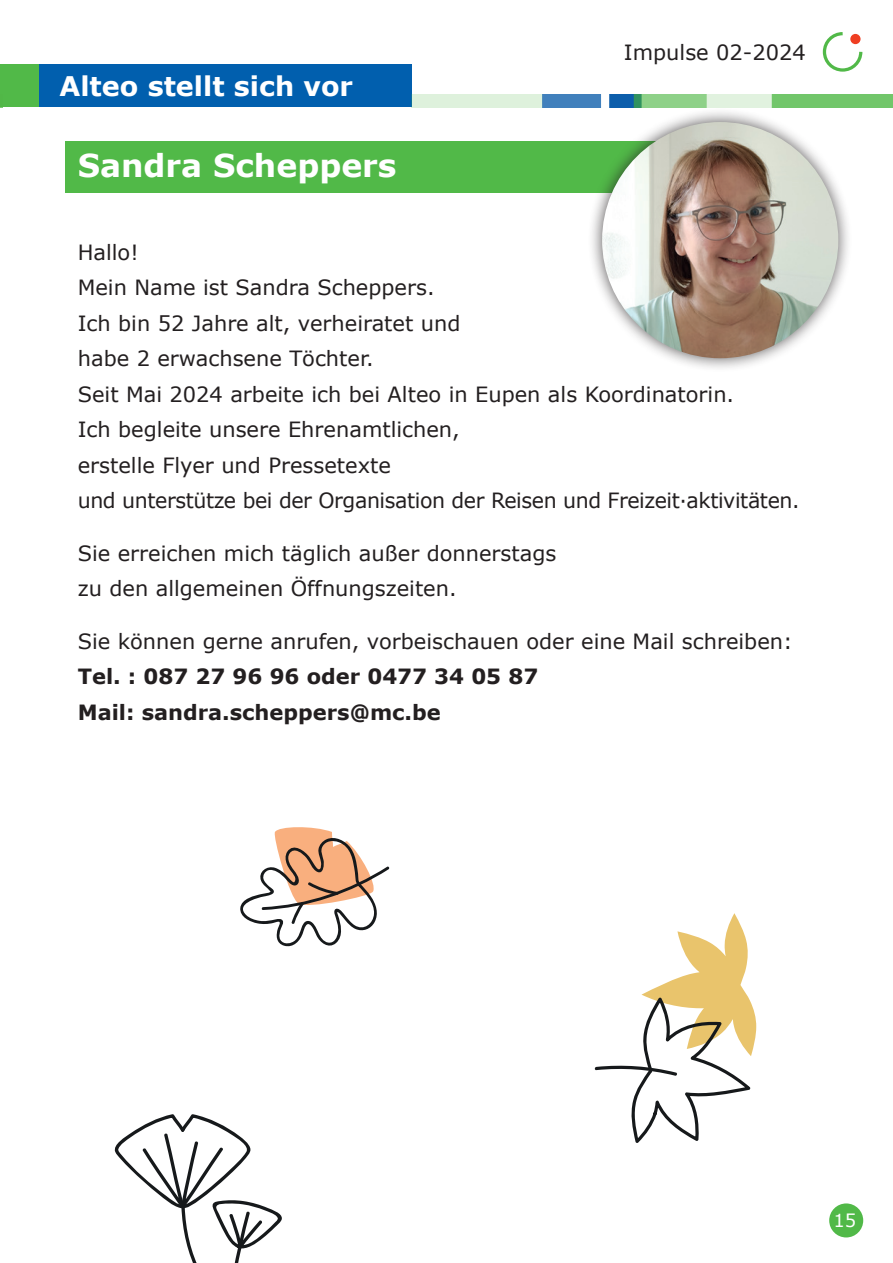
<style>
.page{position:relative;width:893px;height:1263px;background:#fff}
.page>*{position:absolute;margin:0;border:0;box-sizing:border-box;transform-origin:0 0}
.t1{font:700 31.5px "Verdana";color:#fff}
.t2{font:700 27px "Verdana";color:#fff}
.t3{font:21px/35.5px "Verdana";color:#231f20}
.t4{font:700 21px/35.5px "Verdana";color:#231f20}
.t5{font:18px "Verdana";color:#fff}
</style>
<div class="page">
<div style="left:0;top:65px;width:412px;height:42px;background:#015fae"></div>
<div style="left:0;top:65px;width:38px;height:42px;background:#51b948"></div>
<div style="left:66px;top:142px;width:630px;height:51px;background:#51b948"></div>
<img style="left:412px;top:94px;width:481px;height:13px">
<div style="left:829px;top:1203px;width:34px;height:34px;background:#51b948;border-radius:50%"></div>
<svg style="left:822px;top:32px;width:41px;height:40px"></svg>
<div style="left:850px;top:34px;width:10px;height:10px;background:#ef3e22;border-radius:50%"></div>
<svg style="left:594px;top:913px;width:162px;height:230px"></svg>
<svg style="left:114px;top:1114px;width:168px;height:149px"></svg>
<div style="left:587px;top:107px;width:266px;height:266px;background:#231f20;opacity:.75"></div>
<img style="left:602px;top:122px;width:236px;height:236px;border-radius:118px">
<svg style="left:240px;top:827px;width:150px;height:120px"></svg>
<p class="t2" style="left:59px;top:69px;width:295px">Alteo stellt sich vor</p>
<h1 class="t1" style="left:78px;top:145px;width:320px">Sandra Scheppers</h1>
<p class="t3" style="left:624px;top:35px;width:183px">Impulse 02-2024</p>
<p class="t3" style="left:78px;top:234px;width:718px">Hallo!<br>Mein Name ist Sandra Scheppers.<br>Ich bin 52 Jahre alt, verheiratet und<br>habe 2 erwachsene Töchter.<br>Seit Mai 2024 arbeite ich bei Alteo in Eupen als Koordinatorin.<br>Ich begleite unsere Ehrenamtlichen,<br>erstelle Flyer und Pressetexte<br>und unterstütze bei der Organisation der Reisen und Freizeit·aktivitäten.</p>
<p class="t3" style="left:78px;top:535px;width:480px">Sie erreichen mich täglich außer donnerstags zu den allgemeinen Öffnungszeiten.</p>
<p class="t3" style="left:78px;top:623px;width:716px">Sie können gerne anrufen, vorbeischauen oder eine Mail schreiben:</p>
<p class="t4" style="left:78px;top:659px;width:462px">Tel. : 087 27 96 96 oder 0477 34 05 87<br>Mail: sandra.scheppers@mc.be</p>
<p class="t5" style="left:833px;top:1209px;width:24px">15</p>
</div>
